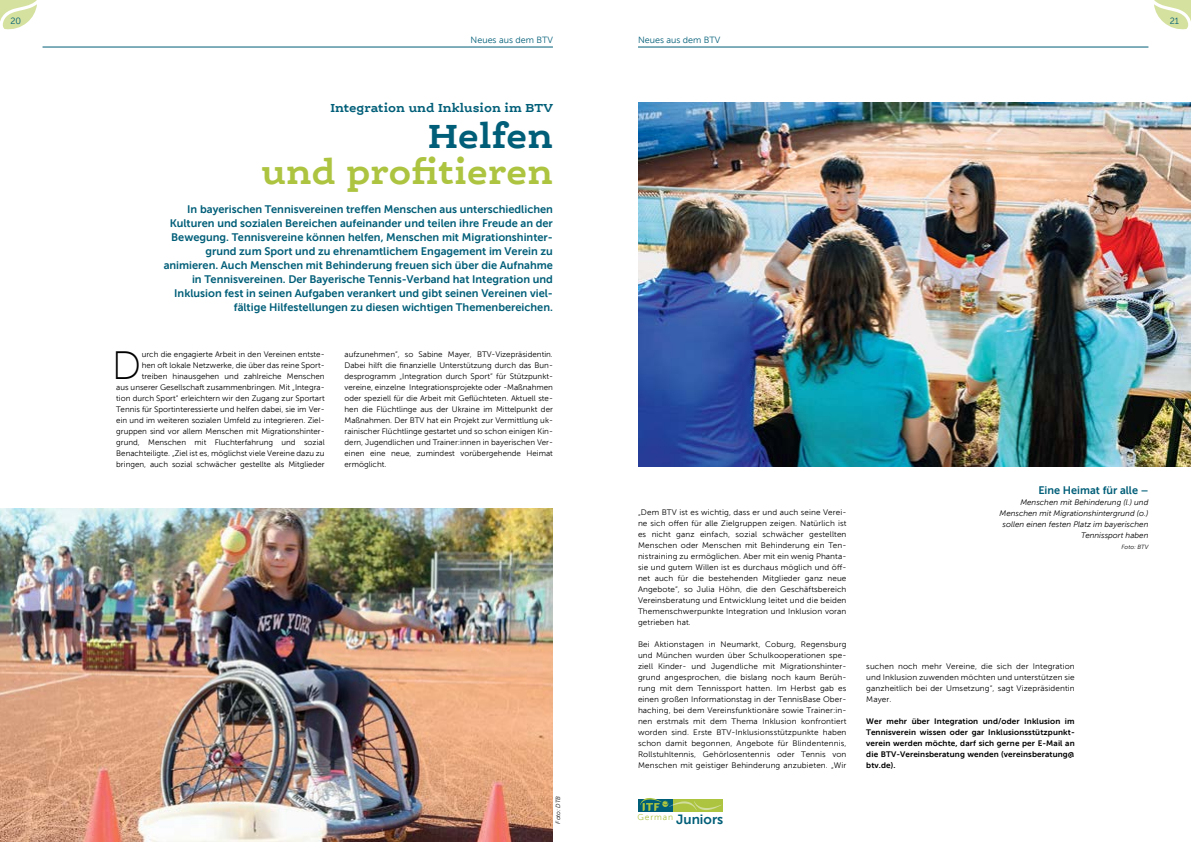
<style>
.page{position:relative;width:1191px;height:842px;background:#fff}
.page>*{position:absolute;margin:0;border:0;box-sizing:border-box;transform-origin:0 0}
.t1{font:39.4px "Museo Sans 100";color:#000}
.t2{font:700 36px "Ernestine Offc Pro";color:#acc440}
.t3{font:700 36px "Ernestine Offc Pro";color:#005e78}
.t4{font:13.5px "Museo Sans 700";color:#005e78}
.t5{font:700 12.5px "Ernestine Offc Pro";color:#005e78}
.t6{font:11px/14px "Museo Sans 700";color:#005e78;text-align:right}
.t7{font:9px "Museo Sans 300";color:#005e78}
.t8{font:8px/11px "Museo Sans 300";color:#000;text-align:justify}
.t9{font:8px/11px "Museo Sans 700";letter-spacing:.015em;color:#000;text-align:justify}
.t10{font:italic 8px/11px "Museo Sans 300";color:#000;text-align:right}
.t11{font:italic 6px "Museo Sans 300";color:#000}
</style>
<div class="page">
<svg style="left:1154px;top:0;width:37px;height:30px"></svg>
<svg style="left:0;top:0;width:37px;height:30px"></svg>
<div style="left:638px;top:799px;width:85px;height:13px;background:#acc440"></div>
<div style="left:638px;top:799px;width:34px;height:13px;background:#005e78"></div>
<svg style="left:640px;top:798px;width:81px;height:13px"></svg>
<img style="left:638px;top:102px;width:553px;height:364px">
<img style="left:0;top:509px;width:553px;height:333px">
<hr style="left:43px;top:47px;width:510px;height:1px;background:#005e78">
<hr style="left:638px;top:47px;width:510px;height:1px;background:#005e78">
<p class="t7" style="left:11px;top:16px;width:12px">20</p>
<p class="t7" style="left:1169px;top:16px;width:11px">21</p>
<p class="t7" style="left:470px;top:35px;width:84px">Neues aus dem BTV</p>
<p class="t7" style="left:638px;top:35px;width:84px">Neues aus dem BTV</p>
<h3 class="t5" style="left:330px;top:99px;width:224px">Integration und Inklusion im BTV</h3>
<h2 class="t3" style="left:428px;top:112px;width:126px">Helfen</h2>
<h2 class="t2" style="left:261px;top:148px;width:293px">und profitieren</h2>
<p class="t6" style="left:164px;top:202px;width:391px">In bayerischen Tennisvereinen treffen Menschen aus unterschiedlichen Kulturen und sozialen Bereichen aufeinander und teilen ihre Freude an der Bewegung. Tennisvereine können helfen, Menschen mit Migrationshinter&shy;grund zum Sport und zu ehrenamtlichem Engagement im Verein zu animieren. Auch Menschen mit Behinderung freuen sich über die Aufnahme in Tennisvereinen. Der Bayerische Tennis-Verband hat Integration und Inklusion fest in seinen Aufgaben verankert und gibt seinen Vereinen viel&shy;fältige Hilfestellungen zu diesen wichtigen Themenbereichen.</p>
<p class="t8" style="left:116px;top:348px;width:210px;text-align:right">urch die engagierte Arbeit in den Vereinen entste-<br>hen oft lokale Netzwerke, die über das reine Sport&shy;treiben hinausgehen und zahlreiche Menschen<br>aus unserer Gesellschaft zusammenbringen. Mit „Integra&shy;tion durch Sport“ erleichtern wir den Zugang zur Sportart Tennis für Sportinteressierte und helfen dabei, sie im Ver&shy;ein und im weiteren sozialen Umfeld zu integrieren. Ziel&shy;gruppen sind vor allem Menschen mit Migrationshinter&shy;grund, Menschen mit Fluchterfahrung und sozial Benachteiligte. „Ziel ist es, möglichst viele Vereine dazu zu bringen, auch sozial schwächer gestellte als Mitglieder</p>
<p class="t8" style="left:344px;top:348px;width:210px">aufzunehmen“, so Sabine Mayer, BTV-Vizepräsidentin.<br>Dabei hilft die finanzielle Unterstützung durch das Bun&shy;desprogramm „Integration durch Sport“ für Stützpunkt&shy;vereine, einzelne Integrationsprojekte oder -Maßnahmen oder speziell für die Arbeit mit Geflüchteten. Aktuell ste&shy;hen die Flüchtlinge aus der Ukraine im Mittelpunkt der Maßnahmen. Der BTV hat ein Projekt zur Vermittlung uk&shy;rainischer Flüchtlinge gestartet und so schon einigen Kin&shy;dern, Jugendlichen und Trainer:innen in bayerischen Ver&shy;einen eine neue, zumindest vorübergehende Heimat ermöglicht.</p>
<h1 class="t1" style="left:112px;top:344px;width:31px">D</h1>
<p class="t11" style="left:555px;top:823px;width:29px;rotate:-90deg">Foto: DTB</p>
<p class="t8" style="left:638px;top:507px;width:210px">„Dem BTV ist es wichtig, dass er und auch seine Verei&shy;ne sich offen für alle Zielgruppen zeigen. Natürlich ist es nicht ganz einfach, sozial schwächer gestellten Menschen oder Menschen mit Behinderung ein Ten&shy;nistraining zu ermöglichen. Aber mit ein wenig Phanta&shy;sie und gutem Willen ist es durchaus möglich und öff&shy;net auch für die bestehenden Mitglieder ganz neue Angebote“, so Julia Höhn, die den Geschäftsbereich Vereinsberatung und Entwicklung leitet und die beiden Themenschwerpunkte Integration und Inklusion voran getrieben hat.</p>
<p class="t8" style="left:638px;top:639px;width:210px">Bei Aktionstagen in Neumarkt, Coburg, Regensburg und München wurden über Schulkooperationen spe&shy;ziell Kinder- und Jugendliche mit Migrationshinter&shy;grund angesprochen, die bislang noch kaum Berüh&shy;rung mit dem Tennissport hatten. Im Herbst gab es einen großen Informationstag in der TennisBase Ober&shy;haching, bei dem Vereinsfunktionäre sowie Trainer:in&shy;nen erstmals mit dem Thema Inklusion konfrontiert worden sind. Erste BTV-Inklusionsstützpunkte haben schon damit begonnen, Angebote für Blindentennis, Rollstuhltennis, Gehörlosentennis oder Tennis von Menschen mit geistiger Behinderung anzubieten. „Wir</p>
<h3 class="t4" style="left:637px;top:811px;width:87px"><sup>German</sup> Juniors</h3>
<h3 class="t6" style="left:1038px;top:483px;width:112px">Eine Heimat für alle –</h3>
<p class="t10" style="left:999px;top:497px;width:150px">Menschen mit Behinderung (l.) und Menschen mit Migrationshintergrund (o.) sollen einen festen Platz im bayerischen Tennissport haben</p>
<p class="t11" style="left:1121px;top:544px;width:28px">Foto: BTV</p>
<p class="t8" style="left:866px;top:661px;width:210px">suchen noch mehr Vereine, die sich der Integration und Inklusion zuwenden möchten und unterstützen sie ganzheitlich bei der Umsetzung“, sagt Vizepräsidentin Mayer.</p>
<p class="t9" style="left:866px;top:716px;width:210px">Wer mehr über Integration und/oder Inklusion im Tennisverein wissen oder gar Inklusionsstützpunkt&shy;verein werden möchte, darf sich gerne per E-Mail an die BTV-Vereinsberatung wenden (vereinsberatung@ btv.de).</p>
</div>
